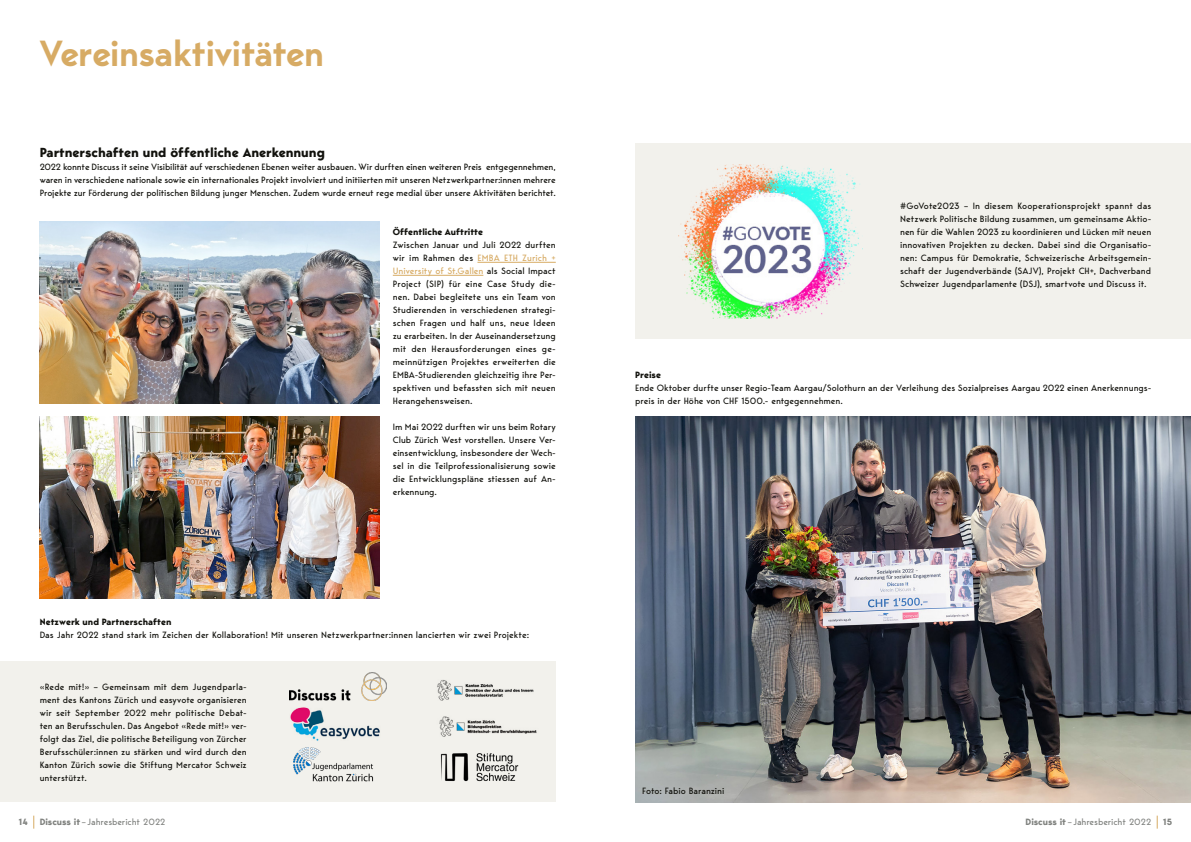
<style>
.page{position:relative;width:1191px;height:842px;background:#fff}
.page>*{position:absolute;margin:0;border:0;box-sizing:border-box;transform-origin:0 0}
.t1{font:600 36px "Bergen Sans";letter-spacing:-.01em;color:#d7ab64}
.t2{font:700 13px "Bergen Sans";color:#12120d}
.t3{font:9px/13px "Bergen Sans";color:#12120d;text-align:justify}
.t4{font:9px "Bergen Sans";letter-spacing:-.01em;color:#818380}
.t5{font:700 9px "Bergen Sans";color:#12120d}
.t6{font:700 9px "Bergen Sans";color:#818380}
.s1{color:#d7ab64}
.s2{font-weight:700}
</style>
<div class="page">
<div style="left:0;top:661px;width:556px;height:141px;background:#f2f1ec"></div>
<img style="left:40px;top:417px;width:339px;height:182px">
<img style="left:40px;top:222px;width:339px;height:182px">
<img style="left:289px;top:672px;width:97px;height:28px">
<img style="left:290px;top:707px;width:90px;height:34px">
<img style="left:293px;top:748px;width:81px;height:34px">
<img style="left:437px;top:680px;width:97px;height:20px">
<img style="left:439px;top:716px;width:98px;height:20px">
<img style="left:440px;top:753px;width:79px;height:29px">
<img style="left:635px;top:417px;width:556px;height:385px">
<div style="left:635px;top:144px;width:556px;height:195px;background:#f2f1ec"></div>
<img style="left:678px;top:164px;width:185px;height:154px">
<hr style="left:477px;top:262px;width:79px;height:1px;background:#d7ab64">
<hr style="left:393px;top:275px;width:90px;height:1px;background:#d7ab64">
<svg style="left:1157px;top:816px;width:1px;height:13px"></svg>
<svg style="left:34px;top:816px;width:1px;height:13px"></svg>
<h1 class="t1" style="left:40px;top:29px;width:285px">Vereinsaktivitäten</h1>
<h2 class="t2" style="left:40px;top:143px;width:287px">Partnerschaften und öffentliche Anerkennung</h2>
<p class="t3" style="left:40px;top:160px;width:517px">2022 konnte Discuss it seine Visibilität auf verschiedenen Ebenen weiter ausbauen. Wir durften einen weiteren Preis entgegennehmen, waren in verschiedene nationale sowie ein internationales Projekt involviert und initiierten mit unseren Netzwerkpartner:innen mehrere Projekte zur Förderung der politischen Bildung junger Menschen. Zudem wurde erneut rege medial über unsere Aktivitäten berichtet.</p>
<p class="t5" style="left:393px;top:225px;width:92px">Öffentliche Auftritte</p>
<p class="t3" style="left:393px;top:238px;width:164px">Zwischen Januar und Juli 2022 durften wir im Rahmen des <span class="s1">EMBA ETH Zurich + University of St.Gallen</span> als Social Impact Project (SIP) für eine Case Study die&shy;nen. Dabei begleitete uns ein Team von Studierenden in verschiedenen strategi&shy;schen Fragen und half uns, neue Ideen zu erarbeiten. In der Auseinandersetzung mit den Herausforderungen eines ge&shy;meinnützigen Projektes erweiterten die EMBA-Studierenden gleichzeitig ihre Per&shy;spektiven und befassten sich mit neuen Herangehensweisen.</p>
<p class="t3" style="left:393px;top:420px;width:164px">Im Mai 2022 durften wir uns beim Rotary Club Zürich West vorstellen. Unsere Ver&shy;einsentwicklung, insbesondere der Wech&shy;sel in die Teilprofessionalisierung sowie die Entwicklungspläne stiessen auf An&shy;erkennung.</p>
<p class="t5" style="left:40px;top:615px;width:133px">Netzwerk und Partnerschaften</p>
<p class="t3" style="left:40px;top:628px;width:491px">Das Jahr 2022 stand stark im Zeichen der Kollaboration! Mit unseren Netzwerkpartner:innen lancierten wir zwei Projekte:</p>
<p class="t3" style="left:40px;top:680px;width:209px">«Rede mit!» – Gemeinsam mit dem Jugendparla&shy;ment des Kantons Zürich und easyvote organisieren wir seit September 2022 mehr politische Debat&shy;ten an Berufsschulen. Das Angebot «Rede mit!» ver&shy;folgt das Ziel, die politische Beteiligung von Zürcher Berufsschüler:innen zu stärken und wird durch den Kanton Zürich sowie die Stiftung Mercator Schweiz unterstützt.</p>
<p class="t3" style="left:900px;top:199px;width:253px">#GoVote2023 – In diesem Kooperationsprojekt spannt das Netzwerk Politische Bildung zusammen, um gemeinsame Aktio&shy;nen für die Wahlen 2023 zu koordinieren und Lücken mit neuen innovativen Projekten zu decken. Dabei sind die Organisatio&shy;nen: Campus für Demokratie, Schweizerische Arbeitsgemein&shy;schaft der Jugendverbände (SAJV), Projekt CH+, Dachverband Schweizer Jugendparlamente (DSJ), smartvote und Discuss it.</p>
<p class="t5" style="left:635px;top:368px;width:27px">Preise</p>
<p class="t3" style="left:635px;top:381px;width:517px">Ende Oktober durfte unser Regio-Team Aargau/Solothurn an der Verleihung des Sozialpreises Aargau 2022 einen Anerkennungs&shy;preis in der Höhe von CHF 1500.- entgegennehmen.</p>
<p class="t3" style="left:642px;top:784px;width:84px">Foto: Fabio Baranzini</p>
<p class="t6" style="left:19px;top:816px;width:11px">14</p>
<p class="t4" style="left:40px;top:816px;width:127px"><span class="s2">Discuss it</span>–Jahresbericht 2022</p>
<p class="t4" style="left:1025px;top:816px;width:127px"><span class="s2">Discuss it</span>–Jahresbericht 2022</p>
<p class="t6" style="left:1163px;top:816px;width:11px">15</p>
</div>
